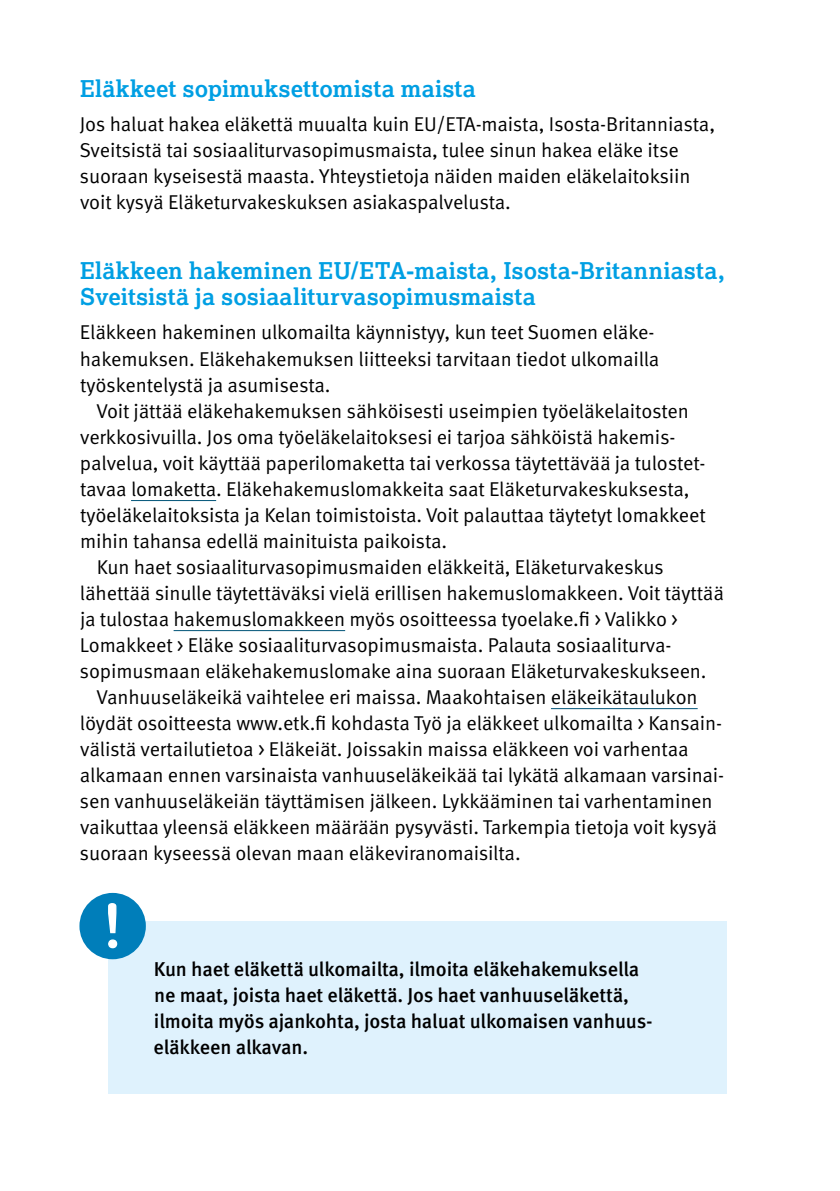
<style>
.page{position:relative;width:840px;height:1191px;background:#fff}
.page>*{position:absolute;margin:0;border:0;box-sizing:border-box;transform-origin:0 0}
.otsikko{font:700 23px/26px "Lexia";letter-spacing:.005em;color:#009fe3}
.leipis_sis{font:20px/26px "Meta OT";letter-spacing:-.01em;color:#000}
.leipis{font:20px/26px "Meta OT";letter-spacing:-.01em;color:#000}
.leipis-2{font:500 20px/26px "Meta OT";letter-spacing:-.01em;color:#000}
</style>
<div class="page">
<hr style="left:131px;top:500px;width:85px;height:1px;background:#005478">
<hr style="left:173px;top:630px;width:172px;height:1px;background:#005478">
<hr style="left:550px;top:708px;width:147px;height:1px;background:#005478">
<div style="left:108px;top:921px;width:618px;height:172px;background:#dff2fd"></div>
<div style="left:79px;top:893px;width:67px;height:66px;background:#007eba;border-radius:50%"></div>
<svg style="left:108px;top:903px;width:10px;height:46px"></svg>
<h2 class="otsikko" style="left:80px;top:75px;width:397px">Eläkkeet sopimuksettomista maista</h2>
<p class="leipis" style="left:79px;top:112px;width:637px">Jos haluat hakea eläkettä muualta kuin EU/ETA-maista, Isosta-Britanniasta, Sveitsistä tai sosiaaliturvasopimusmaista, tulee sinun hakea eläke itse suoraan kyseisestä maasta. Yhteystietoja näiden maiden eläkelaitoksiin voit kysyä Eläketurvakeskuksen asiakaspalvelusta.</p>
<h2 class="otsikko" style="left:80px;top:257px;width:646px">Eläkkeen hakeminen EU/ETA-maista, Isosta-Britanniasta,<br>Sveitsistä ja sosiaaliturvasopimusmaista</h2>
<p class="leipis" style="left:80px;top:320px;width:580px">Eläkkeen hakeminen ulkomailta käynnistyy, kun teet Suomen eläke&shy;hakemuksen. Eläkehakemuksen liitteeksi tarvitaan tiedot ulkomailla työskentelystä ja asumisesta.</p>
<p class="leipis_sis" style="left:80px;top:398px;width:627px;text-indent:17px">Voit jättää eläkehakemuksen sähköisesti useimpien työeläkelaitosten verkkosivuilla. Jos oma työeläkelaitoksesi ei tarjoa sähköistä hakemis&shy;palvelua, voit käyttää paperilomaketta tai verkossa täytettävää ja tulostet&shy;tavaa lomaketta. Eläkehakemuslomakkeita saat Eläketurvakeskuksesta, työeläkelaitoksista ja Kelan toimistoista. Voit palauttaa täytetyt lomakkeet mihin tahansa edellä mainituista paikoista.</p>
<p class="leipis_sis" style="left:80px;top:554px;width:645px;text-indent:17px">Kun haet sosiaaliturvasopimusmaiden eläkkeitä, Eläketurvakeskus lähettää sinulle täytettäväksi vielä erillisen hakemuslomakkeen. Voit täyttää ja tulostaa hakemuslomakkeen myös osoitteessa tyoelake.fi &gt; Valikko &gt; Lomakkeet &gt; Eläke sosiaaliturvasopimusmaista. Palauta sosiaaliturva&shy;sopimusmaan eläkehakemuslomake aina suoraan Eläketurvakeskukseen.</p>
<p class="leipis_sis" style="left:80px;top:684px;width:645px;text-indent:17px">Vanhuuseläkeikä vaihtelee eri maissa. Maakohtaisen eläkeikätaulukon löydät osoitteesta www.etk.fi kohdasta Työ ja eläkkeet ulkomailta &gt; Kansain&shy;välistä vertailutietoa &gt; Eläkeiät. Joissakin maissa eläkkeen voi varhentaa alkamaan ennen varsinaista vanhuuseläkeikää tai lykätä alkamaan varsinai&shy;sen vanhuuseläkeiän täyttämisen jälkeen. Lykkääminen tai varhentaminen vaikuttaa yleensä eläkkeen määrään pysyvästi. Tarkempia tietoja voit kysyä suoraan kyseessä olevan maan eläkeviranomaisilta.</p>
<p class="leipis-2" style="left:153px;top:956px;width:500px">Kun haet eläkettä ulkomailta, ilmoita eläkehakemuksella ne maat, joista haet eläkettä. Jos haet vanhuuseläkettä, ilmoita myös ajankohta, josta haluat ulkomaisen vanhuus&shy;eläkkeen alkavan.</p>
</div>
